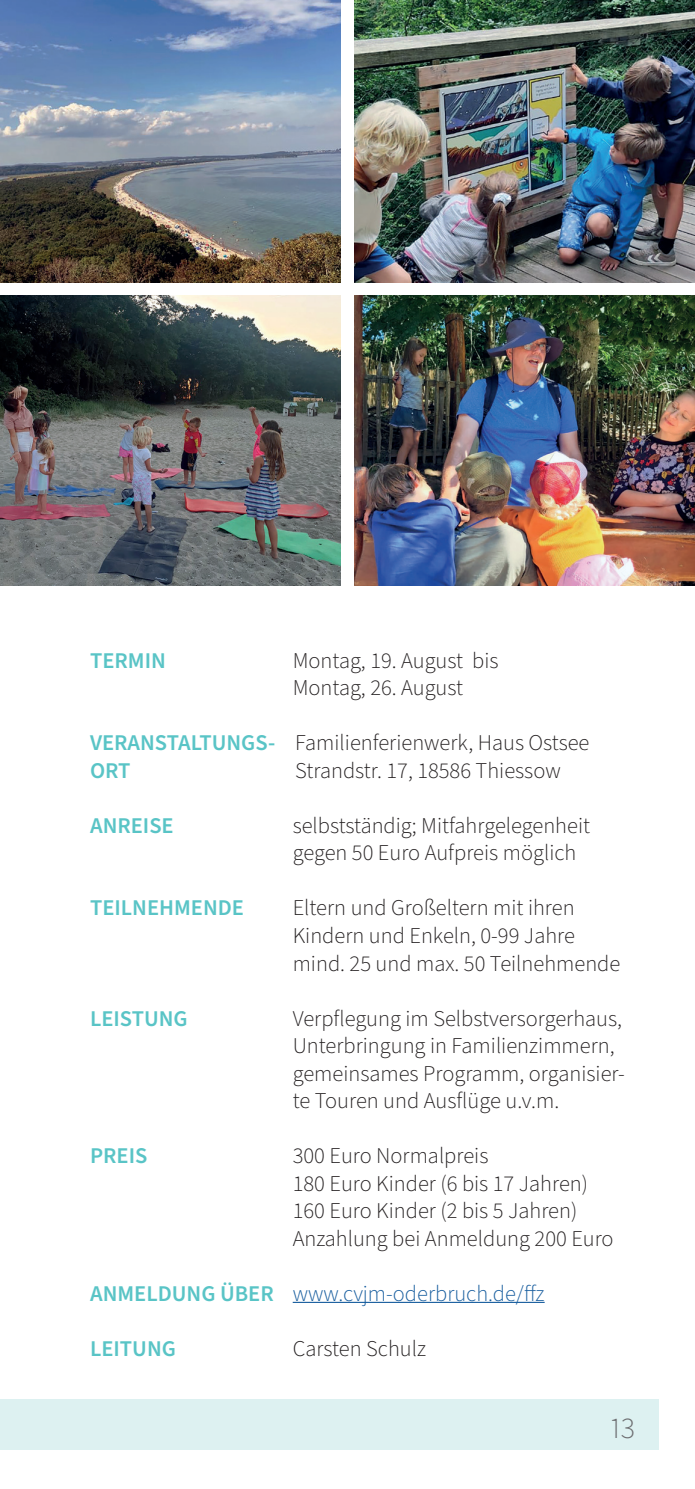
<style>
.page{position:relative;width:695px;height:1489px;background:#fff}
.page>*{position:absolute;margin:0;border:0;box-sizing:border-box;transform-origin:0 0}
.t1{font:300 30px "Source Sans Pro";color:#6c6d70}
.t2{font:300 22.5px/27.5px "Source Sans Pro";color:#231f20}
.t3{font:600 22.5px "Source Sans Pro";color:#59c4c6}
.t4{font:300 22.5px "Source Sans Pro";color:#175d9e}
.s1{font-weight:600;color:#59c4c6}
</style>
<div class="page">
<img style="left:354px;top:296px;width:340px;height:289px">
<hr style="left:292px;top:1301px;width:252px;height:1px;background:#175d9e">
<div style="left:0;top:1398px;width:658px;height:51px;background:#ddf1f1"></div>
<img style="left:0;top:296px;width:341px;height:289px">
<img style="left:354px;top:0;width:340px;height:282px">
<img style="left:0;top:0;width:341px;height:282px">
<p class="t3" style="left:90px;top:645px;width:77px">TERMIN</p>
<p class="t2" style="left:292px;top:647px;width:207px">Montag, 19. August bis</p>
<p class="t2" style="left:292px;top:675px;width:172px">Montag, 26. August</p>
<p class="t2" style="left:90px;top:730px;width:501px"><span class="s1">VERANSTALTUNGS-</span> Familienferienwerk, Haus Ostsee<br><span class="s1">ORT</span></p>
<p class="t2" style="left:295px;top:757px;width:267px">Strandstr. 17, 18586 Thiessow</p>
<p class="t3" style="left:90px;top:810px;width:85px">ANREISE</p>
<p class="t2" style="left:292px;top:812px;width:299px">selbstständig; Mitfahrgelegenheit gegen 50 Euro Aufpreis möglich</p>
<p class="t3" style="left:90px;top:893px;width:155px">TEILNEHMENDE</p>
<p class="t2" style="left:292px;top:895px;width:284px">Eltern und Großeltern mit ihren<br>Kindern und Enkeln, 0-99 Jahre</p>
<p class="t2" style="left:292px;top:950px;width:329px">mind. 25 und max. 50 Teilnehmende</p>
<p class="t3" style="left:90px;top:1003px;width:99px">LEISTUNG</p>
<p class="t2" style="left:292px;top:1005px;width:333px">Verpflegung im Selbstversorgerhaus, Unterbringung in Familienzimmern, gemeinsames Programm, organisier&shy;te Touren und Ausflüge u.v.m.</p>
<p class="t3" style="left:90px;top:1140px;width:59px">PREIS</p>
<p class="t2" style="left:292px;top:1142px;width:197px">300 Euro Normalpreis</p>
<p class="t2" style="left:292px;top:1170px;width:297px">180 Euro Kinder (6 bis 17 Jahren)</p>
<p class="t2" style="left:292px;top:1197px;width:286px">160 Euro Kinder (2 bis 5 Jahren)</p>
<p class="t2" style="left:292px;top:1225px;width:322px">Anzahlung bei Anmeldung 200 Euro</p>
<p class="t4" style="left:90px;top:1278px;width:456px"><span class="s1">ANMELDUNG ÜBER</span> www.cvjm-oderbruch.de/ffz</p>
<p class="t3" style="left:90px;top:1333px;width:87px">LEITUNG</p>
<p class="t2" style="left:292px;top:1335px;width:135px">Carsten Schulz</p>
<h1 class="t1" style="left:610px;top:1408px;width:26px">13</h1>
</div>
